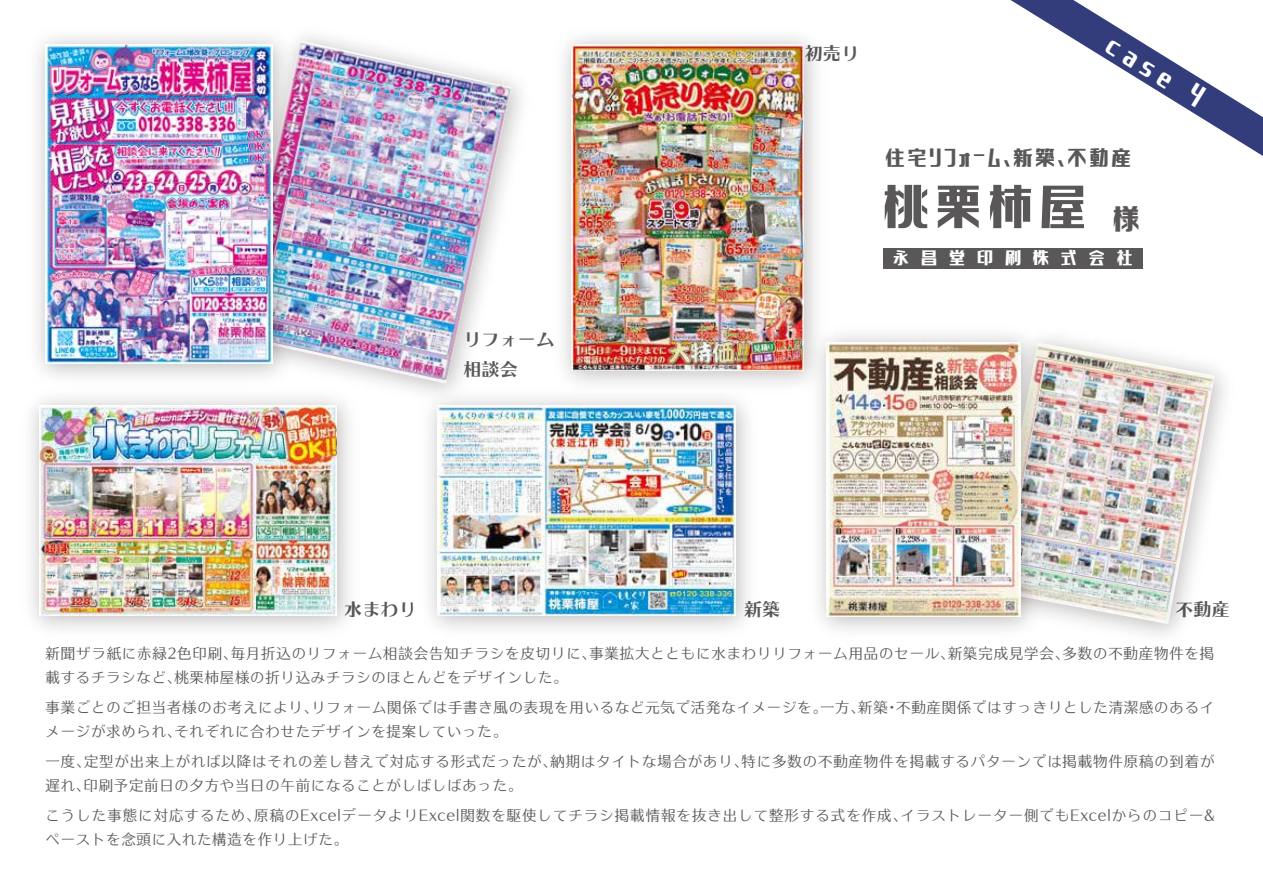
<style>
.page{position:relative;width:1263px;height:893px;background:#fff}
.page>*{position:absolute;margin:0;border:0;box-sizing:border-box;transform-origin:0 0}
.t1{font:68.4px "GN Kin iro Sans Serif";color:#595757}
.t2{font:34.5px "GN Kin iro Sans Serif";color:#fff}
.t3{font:28.8px "GN Kin iro Sans Serif";letter-spacing:.1em;color:#595757}
.t4{font:24px "GN Kin iro Sans Serif";letter-spacing:.5em;color:#fff}
.t5{font:18px/30px "Kan 415 Typos Std";letter-spacing:.01em;color:#595757}
.t6{font:15px/24px "Kan 48 Typos Std";letter-spacing:.015em;color:#595757}
.s1{font-size:39.6px}
</style>
<div class="page">
<img style="left:304px;top:40px;width:208px;height:344px">
<svg style="left:1012px;top:1px;width:251px;height:155px"></svg>
<img style="left:36px;top:36px;width:268px;height:341px">
<img style="left:45px;top:44px;width:228px;height:319px">
<img style="left:1051px;top:342px;width:164px;height:282px">
<img style="left:818px;top:330px;width:233px;height:306px">
<img style="left:827px;top:342px;width:193px;height:274px">
<img style="left:437px;top:406px;width:298px;height:209px">
<img style="left:39px;top:406px;width:298px;height:209px">
<img style="left:546px;top:36px;width:288px;height:365px">
<img style="left:572px;top:44px;width:231px;height:326px">
<div style="left:883px;top:248px;width:260px;height:21px;background:#595757"></div>
<p class="t5" style="left:463px;top:325px;width:92px">リフォーム相談会</p>
<p class="t5" style="left:344px;top:594px;width:74px">水まわり</p>
<p class="t5" style="left:805px;top:39px;width:56px">初売り</p>
<h2 class="t2" style="left:1118px;top:29px;width:109px;rotate:32deg">case 4</h2>
<h3 class="t3" style="left:885px;top:145px;width:247px">住宅リフォーム、新築、不動産</h3>
<h1 class="t1" style="left:883px;top:178px;width:258px">桃栗柿屋 <span class="s1">様</span></h1>
<h3 class="t4" style="left:893px;top:248px;width:241px">永昌堂印刷株式会社</h3>
<p class="t5" style="left:744px;top:594px;width:38px">新築</p>
<p class="t5" style="left:1175px;top:594px;width:56px">不動産</p>
<p class="t6" style="left:45px;top:639px;width:1171px">新聞ザラ紙に赤緑2色印刷、毎月折込のリフォーム相談会告知チラシを皮切りに、事業拡大とともに水まわりリフォーム用品のセール、新築完成見学会、多数の不動産物件を掲載するチラシなど、桃栗柿屋様の折り込みチラシのほとんどをデザインした。</p>
<p class="t6" style="left:45px;top:693px;width:1171px">事業ごとのご担当者様のお考えにより、リフォーム関係では手書き風の表現を用いるなど元気で活発なイメージを。一方、新築・不動産関係ではすっきりとした清潔感のあるイメージが求められ、それぞれに合わせたデザインを提案していった。</p>
<p class="t6" style="left:45px;top:747px;width:1171px">一度、定型が出来上がれば以降はそれの差し替えで対応する形式だったが、納期はタイトな場合があり、特に多数の不動産物件を掲載するパターンでは掲載物件原稿の到着が遅れ、印刷予定前日の夕方や当日の午前になることがしばしばあった。</p>
<p class="t6" style="left:45px;top:801px;width:1171px">こうした事態に対応するため、原稿のExcelデータよりExcel関数を駆使してチラシ掲載情報を抜き出して整形する式を作成、イラストレーター側でもExcelからのコピー&amp;ペーストを念頭に入れた構造を作り上げた。</p>
</div>
